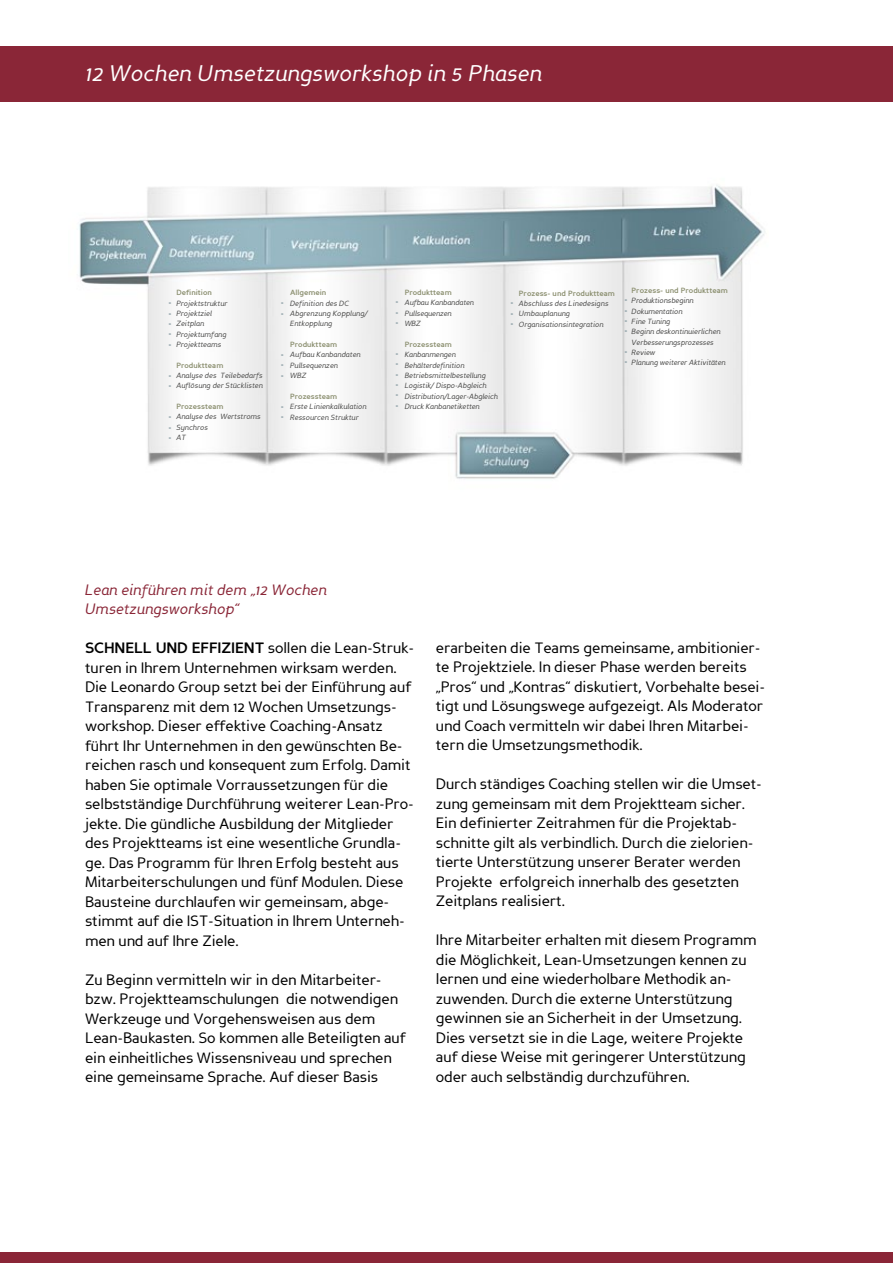
<style>
.page{position:relative;width:893px;height:1263px;background:#fff}
.page>*{position:absolute;margin:0;border:0;box-sizing:border-box;transform-origin:0 0}
.t1{font:italic 22.5px "Perspective Sans";color:#fff}
.t2{font:15px/19.5px "Perspective Sans";letter-spacing:-.01em;color:#000}
.t3{font:italic 15px/19.5px "Perspective Sans";color:#8a2637}
.t4{font:italic 7.5px/10.4px "Perspective Sans";color:#484847}
.t5{font:700 7.5px "Perspective Sans";color:#8d9172}
.t6{font:700 7.5px/10.4px "Perspective Sans";color:#5c7882;text-align:justify}
.s1{font-weight:700}
</style>
<div class="page">
<div style="left:0;top:47px;width:893px;height:55px;background:#8a2637"></div>
<div style="left:0;top:1252px;width:893px;height:11px;background:#8a2637"></div>
<img style="left:79px;top:185px;width:686px;height:294px">
<h1 class="t1" style="left:85px;top:60px;width:458px">12 Wochen Umsetzungsworkshop in 5 Phasen</h1>
<p class="t5" style="left:176px;top:288px;width:37px">Definition</p>
<p class="t4" style="left:176px;top:298px;width:53px">Projektstruktur<br>Projektziel<br>Zeitplan<br>Projektumfang<br>Projektteams</p>
<p class="t5" style="left:176px;top:361px;width:48px">Produktteam</p>
<p class="t4" style="left:176px;top:370px;width:88px">Analyse des Teilebedarfs<br>Auflösung der Stücklisten</p>
<p class="t5" style="left:176px;top:402px;width:49px">Prozessteam</p>
<p class="t4" style="left:176px;top:412px;width:86px">Analyse des Wertstroms<br>Synchros<br>AT</p>
<p class="t6" style="left:168px;top:298px;width:5px">- - - - -</p>
<p class="t6" style="left:168px;top:370px;width:5px">- -</p>
<p class="t6" style="left:168px;top:411px;width:5px">- - -</p>
<p class="t5" style="left:290px;top:288px;width:38px">Allgemein</p>
<p class="t4" style="left:290px;top:298px;width:79px">Definition des DC<br>Abgrenzung Kopplung/<br>Entkopplung</p>
<p class="t5" style="left:290px;top:340px;width:48px">Produktteam</p>
<p class="t4" style="left:290px;top:350px;width:72px">Aufbau Kanbandaten<br>Pullsequenzen<br>WBZ</p>
<p class="t5" style="left:290px;top:392px;width:49px">Prozessteam</p>
<p class="t4" style="left:290px;top:401px;width:78px">Erste Linienkalkulation<br>Ressourcen Struktur</p>
<p class="t6" style="left:281px;top:298px;width:5px">- -</p>
<p class="t6" style="left:281px;top:349px;width:5px">- - -</p>
<p class="t6" style="left:281px;top:401px;width:5px">- -</p>
<p class="t5" style="left:405px;top:288px;width:48px">Produktteam</p>
<p class="t4" style="left:405px;top:298px;width:71px">Aufbau Kanbandaten<br>Pullsequenzen<br>WBZ</p>
<p class="t5" style="left:405px;top:340px;width:49px">Prozessteam</p>
<p class="t4" style="left:405px;top:349px;width:95px">Kanbanmengen<br>Behälterdefinition<br>Betriebsmittelbestellung<br>Logistik/ Dispo-Abgleich<br>Distribution/Lager-Abgleich<br>Druck Kanbanetiketten</p>
<p class="t6" style="left:396px;top:297px;width:5px">- - -</p>
<p class="t6" style="left:396px;top:348px;width:5px">- - - - - -</p>
<p class="t5" style="left:632px;top:286px;width:98px">Prozess- und Produktteam</p>
<p class="t4" style="left:632px;top:296px;width:96px">Produktionsbeginn<br>Dokumentation<br>Fine Tuning<br>Beginn deskontinuierlichen<br>Verbesserungsprozesses<br>Review<br>Planung weiterer Aktivitäten</p>
<p class="t5" style="left:519px;top:288px;width:98px">Prozess- und Produktteam</p>
<p class="t4" style="left:519px;top:298px;width:91px">Abschluss des Linedesigns<br>Umbauplanung<br>Organisationsintegration</p>
<p class="t6" style="left:624px;top:295px;width:5px">- - - -</p>
<p class="t6" style="left:624px;top:346px;width:5px">- -</p>
<p class="t6" style="left:511px;top:298px;width:5px">- - -</p>
<p class="t3" style="left:85px;top:580px;width:243px">Lean einführen mit dem „12 Wochen<br>Umsetzungsworkshop“</p>
<p class="t2" style="left:85px;top:638px;width:331px"><span class="s1">SCHNELL und Effizient</span> sollen die Lean-Struk&shy;turen in Ihrem Unternehmen wirksam werden.<br>Die Leonardo Group setzt bei der Einführung auf Transparenz mit dem 12 Wochen Umsetzungs&shy;workshop. Dieser effektive Coaching-Ansatz führt Ihr Unternehmen in den gewünschten Be&shy;reichen rasch und konsequent zum Erfolg. Damit haben Sie optimale Vorraussetzungen für die selbstständige Durchführung weiterer Lean-Pro&shy;jekte. Die gündliche Ausbildung der Mitglieder des Projektteams ist eine wesentliche Grundla&shy;ge. Das Programm für Ihren Erfolg besteht aus Mitarbeiterschulungen und fünf Modulen. Diese Bausteine durchlaufen wir gemeinsam, abge&shy;stimmt auf die IST-Situation in Ihrem Unterneh&shy;men und auf Ihre Ziele.</p>
<p class="t2" style="left:85px;top:970px;width:322px">Zu Beginn vermitteln wir in den Mitarbeiter&shy;bzw. Projektteamschulungen die notwendigen Werkzeuge und Vorgehensweisen aus dem Lean-Baukasten. So kommen alle Beteiligten auf ein einheitliches Wissensniveau und sprechen eine gemeinsame Sprache. Auf dieser Basis</p>
<p class="t2" style="left:436px;top:638px;width:331px">erarbeiten die Teams gemeinsame, ambitionier&shy;te Projektziele. In dieser Phase werden bereits „Pros“ und „Kontras“ diskutiert, Vorbehalte besei&shy;tigt und Lösungswege aufgezeigt. Als Moderator und Coach vermitteln wir dabei Ihren Mitarbei&shy;tern die Umsetzungsmethodik.</p>
<p class="t2" style="left:436px;top:774px;width:328px">Durch ständiges Coaching stellen wir die Umset&shy;zung gemeinsam mit dem Projektteam sicher.<br>Ein definierter Zeitrahmen für die Projektab&shy;schnitte gilt als verbindlich. Durch die zielorien&shy;tierte Unterstützung unserer Berater werden Projekte erfolgreich innerhalb des gesetzten Zeitplans realisiert.</p>
<p class="t2" style="left:436px;top:930px;width:322px">Ihre Mitarbeiter erhalten mit diesem Programm die Möglichkeit, Lean-Umsetzungen kennen zu lernen und eine wiederholbare Methodik an&shy;zuwenden. Durch die externe Unterstützung gewinnen sie an Sicherheit in der Umsetzung.<br>Dies versetzt sie in die Lage, weitere Projekte auf diese Weise mit geringerer Unterstützung oder auch selbständig durchzuführen.</p>
</div>
